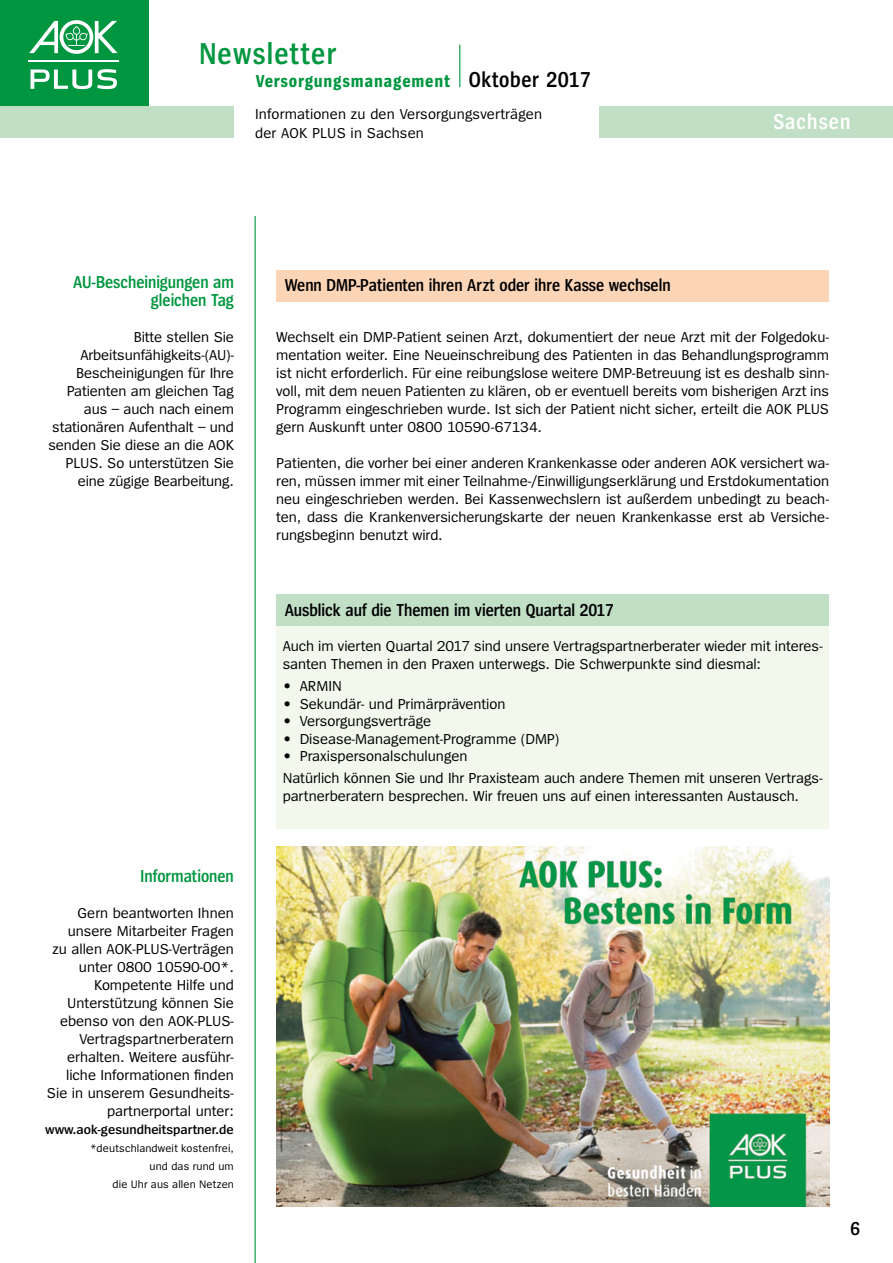
<style>
.page{position:relative;width:893px;height:1263px;background:#fff}
.page>*{position:absolute;margin:0;border:0;box-sizing:border-box;transform-origin:0 0}
.t1{font:600 31.5px "Spiegel Cd";letter-spacing:.04em;color:#00963f}
.t2{font:600 22.5px "Spiegel Cd";letter-spacing:.05em;color:#fff}
.t3{font:600 19.5px "Spiegel Cd";color:#000}
.t4{font:600 18px "Spiegel Cd";color:#000}
.t5{font:600 18px/18px "Spiegel Cd";letter-spacing:-.005em;color:#00963f;text-align:right}
.t6{font:700 18px "Spiegel Cd";letter-spacing:.04em;color:#00963f}
.t7{font:15px/18px "Spiegel";color:#000}
.t8{font:600 13.5px "Spiegel";color:#000}
.t9{font:11.25px/18px "Spiegel";letter-spacing:.01em;color:#000;text-align:right}
.s1{font-weight:600;font-size:22.5px;color:#000}
</style>
<div class="page">
<div style="left:0;top:0;width:149px;height:106px;background:#00963f"></div>
<svg style="left:31px;top:69px;width:86px;height:20px"></svg>
<svg style="left:29px;top:20px;width:89px;height:34px"></svg>
<hr style="left:28px;top:60px;width:91px;height:2px;background:#fff">
<hr style="left:459px;top:45px;width:1px;height:42px;background:#00963f">
<div style="left:0;top:106px;width:234px;height:32px;background:#c0dfc4"></div>
<div style="left:600px;top:106px;width:293px;height:32px;background:#c0dfc4"></div>
<hr style="left:255px;top:216px;width:1px;height:1047px;background:#00963f">
<div style="left:276px;top:607px;width:553px;height:221px;background:#f3f8ed"></div>
<div style="left:276px;top:594px;width:553px;height:32px;background:#c0dfc4"></div>
<img style="left:276px;top:846px;width:553px;height:360px">
<div style="left:276px;top:270px;width:553px;height:32px;background:#fcd5b7"></div>
<h1 class="t1" style="left:200px;top:38px;width:139px">Newsletter</h1>
<p class="t6" style="left:256px;top:72px;width:335px">Versorgungsmanagement <span class="s1">Oktober 2017</span></p>
<p class="t7" style="left:255px;top:104px;width:289px;line-height:19.5px">Informationen zu den Versorgungsverträgen der AOK PLUS in Sachsen</p>
<h2 class="t2" style="left:773px;top:110px;width:79px">Sachsen</h2>
<p class="t5" style="left:73px;top:274px;width:162px">AU-Bescheinigungen am gleichen Tag</p>
<p class="t7" style="left:48px;top:328px;width:187px;text-align:right">Bitte stellen Sie<br>Arbeitsunfähigkeits-(AU)-<br>Bescheinigungen für Ihre<br>Patienten am gleichen Tag aus – auch nach einem stationären Aufenthalt – und senden Sie diese an die AOK<br>PLUS. So unterstützen Sie eine zügige Bearbeitung.</p>
<p class="t5" style="left:141px;top:868px;width:95px">Informationen</p>
<p class="t7" style="left:47px;top:904px;width:188px;text-align:right">Gern beantworten Ihnen unsere Mitarbeiter Fragen<br>zu allen AOK-PLUS-Verträgen unter 0800 10590-00*.<br>Kompetente Hilfe und<br>Unterstützung können Sie ebenso von den AOK-PLUS-<br>Vertragspartnerberatern erhalten. Weitere ausführ&shy;liche Informationen finden<br>Sie in unserem Gesundheits&shy;partnerportal unter:</p>
<p class="t8" style="left:45px;top:1123px;width:190px">www.aok-gesundheitspartner.de</p>
<p class="t9" style="left:90px;top:1140px;width:145px">*deutschlandweit kostenfrei, und das rund um<br>die Uhr aus allen Netzen</p>
<p class="t4" style="left:285px;top:276px;width:387px">Wenn DMP-Patienten ihren Arzt oder ihre Kasse wechseln</p>
<p class="t7" style="left:276px;top:328px;width:554px;text-align:justify">Wechselt ein DMP-Patient seinen Arzt, dokumentiert der neue Arzt mit der Folgedoku&shy;mentation weiter. Eine Neueinschreibung des Patienten in das Behandlungsprogramm ist nicht erforderlich. Für eine reibungslose weitere DMP-Betreuung ist es deshalb sinn&shy;voll, mit dem neuen Patienten zu klären, ob er eventuell bereits vom bisherigen Arzt ins Programm eingeschrieben wurde. Ist sich der Patient nicht sicher, erteilt die AOK PLUS gern Auskunft unter 0800 10590-67134.</p>
<p class="t7" style="left:276px;top:454px;width:554px;text-align:justify">Patienten, die vorher bei einer anderen Krankenkasse oder anderen AOK versichert wa&shy;ren, müssen immer mit einer Teilnahme-/Einwilligungserklärung und Erstdokumentation neu eingeschrieben werden. Bei Kassenwechslern ist außerdem unbedingt zu beach&shy;ten, dass die Krankenversicherungskarte der neuen Krankenkasse erst ab Versiche&shy;rungsbeginn benutzt wird.</p>
<p class="t4" style="left:285px;top:600px;width:330px">Ausblick auf die Themen im vierten Quartal 2017</p>
<p class="t7" style="left:283px;top:638px;width:541px">Auch im vierten Quartal 2017 sind unsere Vertragspartnerberater wieder mit interes&shy;santen Themen in den Praxen unterwegs. Die Schwerpunkte sind diesmal:</p>
<p class="t7" style="left:283px;top:678px;width:60px">• ARMIN</p>
<p class="t7" style="left:283px;top:695px;width:224px">• Sekundär- und Primärprävention</p>
<p class="t7" style="left:283px;top:713px;width:150px">• Versorgungsverträge</p>
<p class="t7" style="left:283px;top:730px;width:278px">• Disease-Management-Programme (DMP)</p>
<p class="t7" style="left:283px;top:745px;width:541px;line-height:22.2px">• Praxispersonalschulungen<br>Natürlich können Sie und Ihr Praxisteam auch andere Themen mit unseren Vertrags-</p>
<p class="t7" style="left:283px;top:788px;width:518px">partnerberatern besprechen. Wir freuen uns auf einen interessanten Austausch.</p>
<h3 class="t3" style="left:850px;top:1219px;width:11px">6</h3>
</div>
